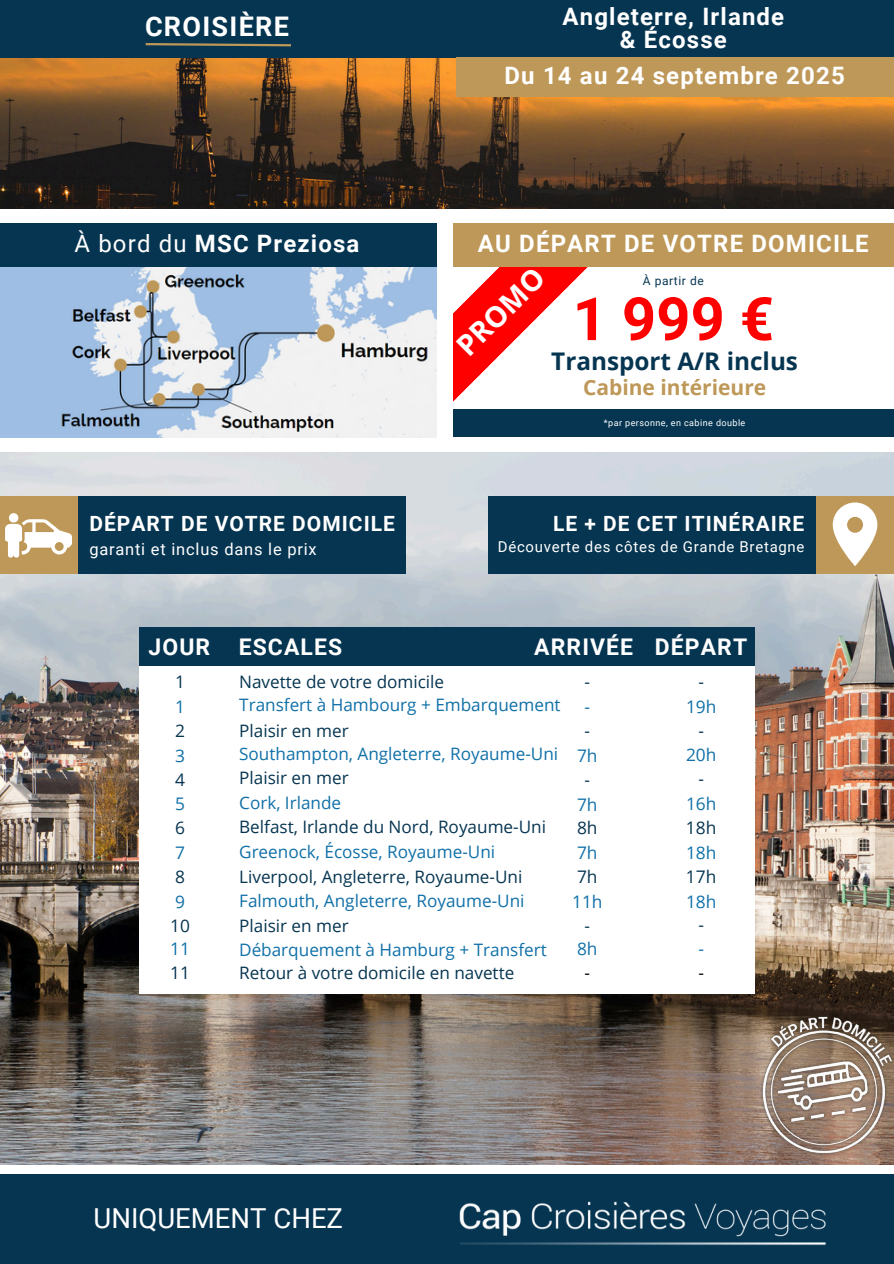
<style>
.page{position:relative;width:894px;height:1264px;background:#fff}
.page>*{position:absolute;margin:0;border:0;box-sizing:border-box;transform-origin:0 0}
.t1{font:700 59.85px "Roboto";color:#f00}
.t2{font:700 28.95px "Open Sans";color:#fff}
.t3{font:27.45px "Roboto";color:#fff}
.t4{font:700 27px "Roboto";letter-spacing:.05em;color:#fff}
.t5{font:700 24.3px "Open Sans";color:#063551}
.t6{font:700 24px/23.7px "Roboto";letter-spacing:.05em;color:#fff;text-align:center}
.t7{font:700 22.95px "Roboto";letter-spacing:.05em;color:#fff}
.t8{font:700 21px "Roboto";letter-spacing:.05em;color:#fff}
.t9{font:700 21px "Open Sans";color:#be9858}
.t10{font:17.25px "Open Sans";color:#1070a8}
.t11{font:17.25px "Open Sans";color:#063551}
.t12{font:17.25px "Open Sans";color:#000}
.t13{font:17.1px "Open Sans";color:#1070a8}
.t14{font:17.1px "Open Sans";color:#063551}
.t15{font:16.5px "Roboto";letter-spacing:.05em;color:#fff}
.t16{font:15px "Roboto";letter-spacing:.05em;color:#fff}
.t17{font:12px "Roboto";letter-spacing:.05em;color:#063551}
.t18{font:9px "Roboto";letter-spacing:.05em;color:#fff}
.s1{font-weight:400}
</style>
<div class="page">
<img style="left:0;top:453px;width:893px;height:711px">
<svg style="left:453px;top:266px;width:146px;height:136px"></svg>
<img style="left:0;top:57px;width:893px;height:152px">
<img style="left:0;top:266px;width:436px;height:171px">
<div style="left:0;top:0;width:893px;height:57px;background:#063551"></div>
<div style="left:0;top:223px;width:436px;height:43px;background:#063551"></div>
<div style="left:0;top:497px;width:405px;height:77px;background:#063551"></div>
<div style="left:0;top:497px;width:77px;height:77px;background:#be9858"></div>
<div style="left:0;top:1174px;width:893px;height:89px;background:#063551"></div>
<div style="left:139px;top:627px;width:615px;height:42px;background:#063551"></div>
<div style="left:488px;top:497px;width:405px;height:77px;background:#063551"></div>
<div style="left:816px;top:497px;width:77px;height:77px;background:#be9858"></div>
<div style="left:453px;top:223px;width:440px;height:43px;background:#be9858"></div>
<div style="left:455px;top:57px;width:438px;height:40px;background:#be9858"></div>
<div style="left:453px;top:409px;width:440px;height:28px;background:#063551"></div>
<svg style="left:145px;top:43px;width:146px;height:4px"></svg>
<img style="left:459px;top:1201px;width:367px;height:44px">
<svg style="left:5px;top:513px;width:67px;height:44px"></svg>
<img style="left:748px;top:1011px;width:145px;height:146px">
<div style="left:139px;top:666px;width:615px;height:328px;background:#fff"></div>
<svg style="left:832px;top:502px;width:45px;height:64px"></svg>
<h2 class="t4" style="left:145px;top:11px;width:145px">CROISIÈRE</h2>
<p class="t6" style="left:562px;top:5px;width:223px">Angleterre, Irlande &amp; Écosse</p>
<h6 class="t6" style="left:504px;top:64px;width:341px">Du 14 au 24 septembre 2025</h6>
<h1 class="t6" style="left:74px;top:231px;width:286px"><span class="s1">À bord du</span> MSC Preziosa</h1>
<h4 class="t6" style="left:478px;top:232px;width:392px">AU DÉPART DE VOTRE DOMICILE</h4>
<p class="t2" style="left:447px;top:336px;width:112px;rotate:-45deg">PROMO</p>
<p class="t17" style="left:642px;top:274px;width:62px">À partir de</p>
<p class="t1" style="left:572px;top:284px;width:203px">1 999 €</p>
<p class="t9" style="left:583px;top:373px;width:185px">Cabine intérieure</p>
<p class="t5" style="left:551px;top:344px;width:248px">Transport A/R inclus</p>
<p class="t8" style="left:89px;top:511px;width:307px">DÉPART DE VOTRE DOMICILE</p>
<p class="t15" style="left:89px;top:540px;width:229px">garanti et inclus dans le prix</p>
<p class="t18" style="left:603px;top:418px;width:143px">*par personne, en cabine double</p>
<p class="t8" style="left:553px;top:511px;width:252px">LE + DE CET ITINÉRAIRE</p>
<p class="t16" style="left:497px;top:538px;width:308px">Découverte des côtes de Grande Bretagne</p>
<h5 class="t7" style="left:148px;top:634px;width:195px">JOUR ESCALES</h5>
<h5 class="t7" style="left:534px;top:634px;width:214px">ARRIVÉE DÉPART</h5>
<p class="t11" style="left:175px;top:669px;width:11px">1</p>
<p class="t11" style="left:175px;top:718px;width:11px">2</p>
<p class="t11" style="left:175px;top:767px;width:11px">4</p>
<p class="t11" style="left:175px;top:816px;width:11px">6</p>
<p class="t11" style="left:175px;top:864px;width:11px">8</p>
<p class="t10" style="left:175px;top:694px;width:11px">1</p>
<p class="t10" style="left:175px;top:743px;width:11px">3</p>
<p class="t10" style="left:175px;top:792px;width:11px">5</p>
<p class="t10" style="left:175px;top:840px;width:11px">7</p>
<p class="t10" style="left:175px;top:889px;width:11px">9</p>
<p class="t11" style="left:170px;top:913px;width:21px">10</p>
<p class="t10" style="left:170px;top:936px;width:21px">11</p>
<p class="t11" style="left:170px;top:960px;width:21px">11</p>
<p class="t14" style="left:239px;top:669px;width:206px">Navette de votre domicile</p>
<p class="t14" style="left:239px;top:718px;width:111px">Plaisir en mer</p>
<h4 class="t13" style="left:239px;top:693px;width:323px">Transfert à Hambourg + Embarquement</h4>
<p class="t13" style="left:239px;top:742px;width:320px">Southampton, Angleterre, Royaume-Uni</p>
<p class="t14" style="left:239px;top:765px;width:111px">Plaisir en mer</p>
<p class="t14" style="left:239px;top:815px;width:308px">Belfast, Irlande du Nord, Royaume-Uni</p>
<p class="t14" style="left:239px;top:864px;width:284px">Liverpool, Angleterre, Royaume-Uni</p>
<p class="t14" style="left:239px;top:913px;width:111px">Plaisir en mer</p>
<p class="t13" style="left:239px;top:937px;width:309px">Débarquement à Hamburg + Transfert</p>
<p class="t14" style="left:239px;top:960px;width:276px">Retour à votre domicile en navette</p>
<p class="t13" style="left:239px;top:790px;width:103px">Cork, Irlande</p>
<p class="t13" style="left:239px;top:839px;width:257px">Greenock, Écosse, Royaume-Uni</p>
<p class="t13" style="left:239px;top:889px;width:287px">Falmouth, Angleterre, Royaume-Uni</p>
<p class="t11" style="left:584px;top:669px;width:7px">-</p>
<p class="t10" style="left:584px;top:694px;width:7px">-</p>
<p class="t10" style="left:577px;top:743px;width:22px">7h</p>
<p class="t10" style="left:577px;top:792px;width:22px">7h</p>
<p class="t10" style="left:577px;top:840px;width:22px">7h</p>
<p class="t10" style="left:572px;top:889px;width:32px">11h</p>
<p class="t11" style="left:584px;top:913px;width:7px">-</p>
<p class="t10" style="left:577px;top:936px;width:22px">8h</p>
<p class="t12" style="left:584px;top:960px;width:7px">-</p>
<p class="t11" style="left:584px;top:718px;width:7px">-</p>
<p class="t11" style="left:584px;top:767px;width:7px">-</p>
<p class="t11" style="left:577px;top:816px;width:22px">8h</p>
<p class="t11" style="left:577px;top:864px;width:22px">7h</p>
<p class="t11" style="left:698px;top:669px;width:7px">-</p>
<p class="t10" style="left:685px;top:694px;width:32px">19h</p>
<p class="t10" style="left:685px;top:743px;width:32px">20h</p>
<p class="t10" style="left:685px;top:791px;width:32px">16h</p>
<p class="t10" style="left:685px;top:840px;width:32px">18h</p>
<p class="t10" style="left:685px;top:889px;width:32px">18h</p>
<p class="t11" style="left:698px;top:912px;width:7px">-</p>
<p class="t10" style="left:698px;top:936px;width:7px">-</p>
<p class="t12" style="left:698px;top:960px;width:7px">-</p>
<p class="t11" style="left:698px;top:718px;width:7px">-</p>
<p class="t11" style="left:698px;top:766px;width:7px">-</p>
<p class="t11" style="left:685px;top:815px;width:32px">18h</p>
<p class="t11" style="left:685px;top:864px;width:32px">17h</p>
<h2 class="t3" style="left:94px;top:1202px;width:251px">UNIQUEMENT CHEZ</h2>
</div>
